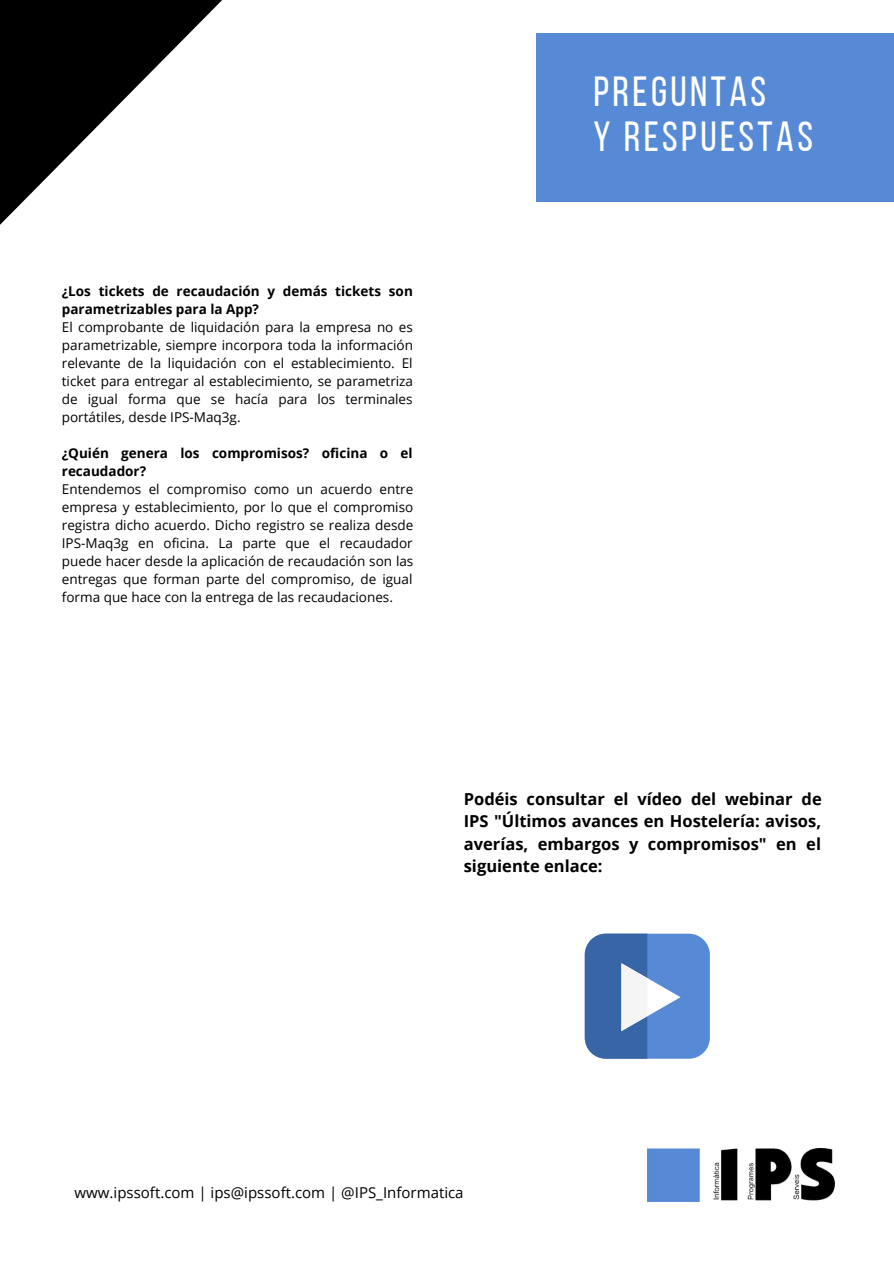
<style>
.page{position:relative;width:894px;height:1264px;background:#fff}
.page>*{position:absolute;margin:0;border:0;box-sizing:border-box;transform-origin:0 0}
.t1{font:42px "Bebas Neue";letter-spacing:.08em;color:#fff}
.t2{font:700 16.5px/22.5px "Open Sans";color:#000;text-align:justify}
.t3{font:15px "Open Sans";color:#000}
.t4{font:13.5px/18px "Open Sans";color:#000;text-align:justify}
.t5{font:700 13.5px/18px "Open Sans";color:#000}
</style>
<div class="page">
<svg style="left:0;top:0;width:222px;height:225px;fill:#000"></svg>
<div style="left:536px;top:34px;width:357px;height:168px;background:#568ad6"></div>
<img style="left:647px;top:1148px;width:187px;height:53px">
<div style="left:584px;top:933px;width:125px;height:125px;background:#568ad6;border-radius:21px"></div>
<svg style="left:584px;top:933px;width:96px;height:125px"></svg>
<p class="t5" style="left:62px;top:281px;width:352px">¿Los tickets de recaudación y demás tickets son parametrizables para la App?</p>
<p class="t4" style="left:62px;top:317px;width:352px">El comprobante de liquidación para la empresa no es parametrizable, siempre incorpora toda la información relevante de la liquidación con el establecimiento. El ticket para entregar al establecimiento, se parametriza de igual forma que se hacía para los terminales portátiles, desde IPS-Maq3g.</p>
<p class="t5" style="left:62px;top:443px;width:352px">¿Quién genera los compromisos? oficina o el recaudador?</p>
<p class="t4" style="left:62px;top:480px;width:353px">Entendemos el compromiso como un acuerdo entre empresa y establecimiento, por lo que el compromiso registra dicho acuerdo. Dicho registro se realiza desde IPS-Maq3g en oficina. La parte que el recaudador puede hacer desde la aplicación de recaudación son las entregas que forman parte del compromiso, de igual forma que hace con la entrega de las recaudaciones.</p>
<p class="t1" style="left:593px;top:74px;width:174px">PREGUNTAS</p>
<p class="t1" style="left:593px;top:119px;width:221px">Y RESPUESTAS</p>
<p class="t2" style="left:463px;top:787px;width:359px">Podéis consultar el vídeo del webinar de IPS "Últimos avances en Hostelería: avisos, averías, embargos y compromisos" en el siguiente enlace:</p>
<p class="t3" style="left:74px;top:1182px;width:390px">www.ipssoft.com | ips@ipssoft.com | @IPS_Informatica</p>
</div>
